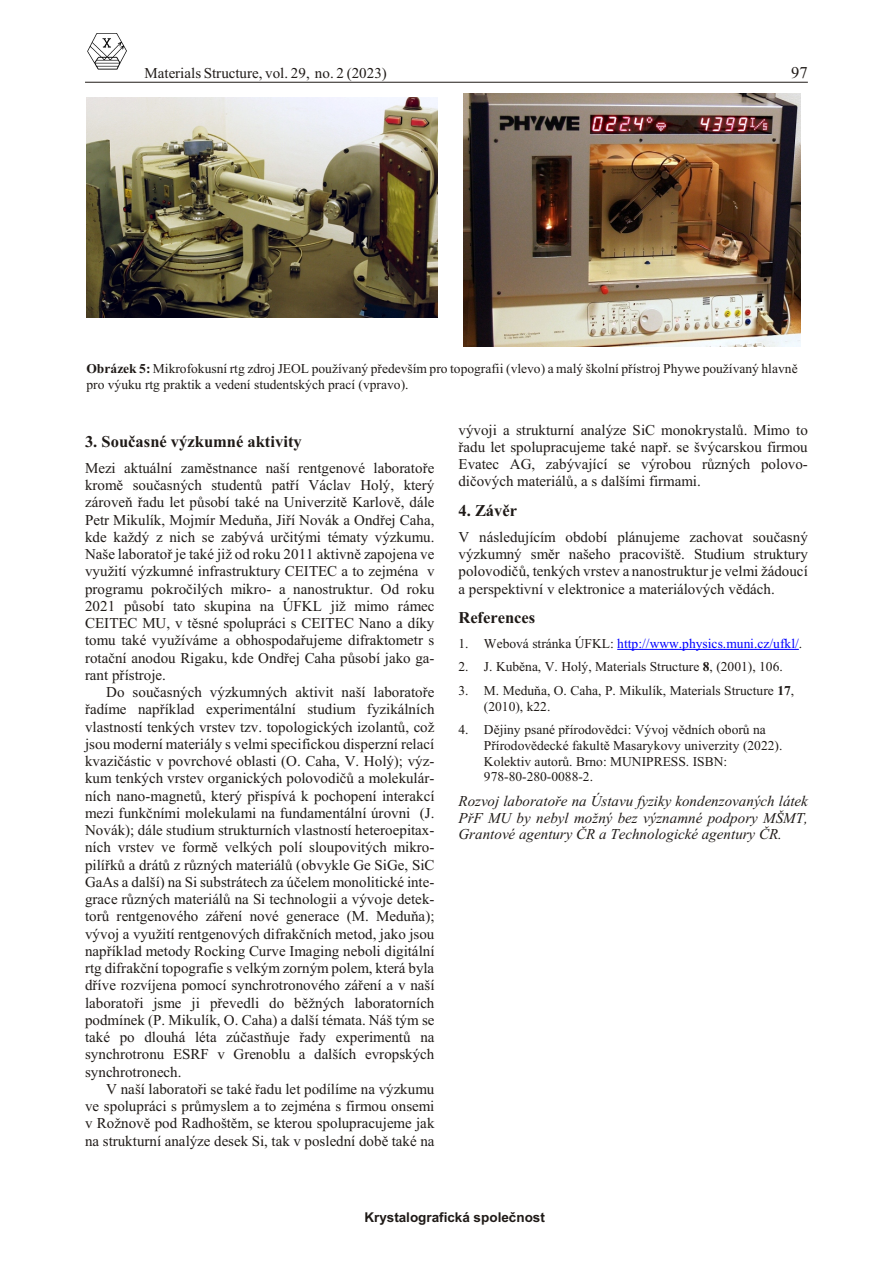
<style>
.page{position:relative;width:894px;height:1263px;background:#fff}
.page>*{position:absolute;margin:0;border:0;box-sizing:border-box;transform-origin:0 0}
.t1{font:700 16.5px "Times New Roman";color:#1f1a17}
.t2{font:16.5px "Times New Roman";color:#1f1a17}
.t3{font:15px/17.2px "Times New Roman";letter-spacing:.005em;color:#1f1a17;text-align:justify}
.t4{font:italic 15px/16.5px "Times New Roman";letter-spacing:.005em;color:#1f1a17;text-align:justify}
.t5{font:13.5px/15.8px "Times New Roman";color:#1f1a17}
.t6{font:13.5px "Times New Roman";color:#00f}
.t7{font:700 13.5px "Arial";letter-spacing:-.005em;color:#1f1a17}
.s1{font-weight:700}
.s2{color:#1f1a17}
</style>
<div class="page">
<hr style="left:85px;top:82px;width:723px;height:1px;background:#1f1a17">
<img style="left:87px;top:33px;width:40px;height:37px">
<hr style="left:617px;top:649px;width:182px;height:1px;background:#00f">
<img style="left:87px;top:97px;width:350px;height:220px">
<img style="left:464px;top:94px;width:337px;height:253px">
<p class="t3" style="left:145px;top:66px;width:244px">Ma te ri als Structure, vol. 29, no. 2 (2023)</p>
<p class="t2" style="left:791px;top:67px;width:18px">97</p>
<p class="t5" style="left:86px;top:362px;width:713px"><span class="s1">Obrázek 5:</span> Mikrofokusní rtg zdroj JEOL používaný pøedevším pro topografii (vlevo) a malý školní pøístroj Phywe používaný hlavnì pro výuku rtg praktik a vedení studentských prací (vpravo).</p>
<p class="t1" style="left:85px;top:435px;width:218px">3. Sou èas né vý zkum né ak ti vi ty</p>
<p class="t3" style="left:85px;top:461px;width:351px">Mezi aktuální zamìstnance naší rentgenové laboratoøe kromì souèasných studentù patøí Václav Holý, který zároveò øadu let pùsobí také na Univerzitì Karlovì, dále Petr Mikulík, Mojmír Meduòa, Jiøí Novák a Ondøej Caha, kde každý z nich se zabývá urèitými tématy výzkumu.<br>Naše laboratoø je také již od roku 2011 aktivnì zapojena ve využití výzkumné infrastruktury CEITEC a to zejména v programu pokroèilých mikro- a nanostruktur. Od roku 2021 pùsobí tato skupina na ÚFKL již mimo rámec CEITEC MU, v tìsné spolupráci s CEITEC Nano a díky tomu také využíváme a obhospodaøujeme difraktometr s rotaè ní anodou Rigaku, kde Ondøej Caha pùsobí jako ga&shy;rant pøístroje.</p>
<p class="t3" style="left:85px;top:685px;width:351px;text-indent:21px">Do souèasných výzkumných aktivit naší laboratoøe øadíme napøíklad experimentální studium fyzikálních vlastností tenkých vrstev tzv. topologických izolantù, což jsou moderní materiály s velmi specifickou disperzní relací kvazièástic v povrchové oblasti (O. Caha, V. Holý); výz&shy;kum tenkých vrstev organických polovodièù a moleku lár&shy;ních nano-magnetù, který pøispívá k pochopení interakcí mezi funkèními molekulami na fundamentální úrovni (J.<br>Novák); dále studium strukturních vlastností hetero epitax - ních vrstev ve formì velkých polí sloupovitých mikro - pilíøkù a drátù z rùzných materiálù (obvykle Ge SiGe, SiC GaAs a další) na Si substrátech za úèelem monolitické inte - grace rùzných materiálù na Si technologii a vývoje detek - torù rentgenového záøení nové generace (M. Medu òa); vývoj a využití rentgenových difrakèních metod, jako jsou napøíklad metody Rock ing Curve Imag ing neboli digitální rtg difrakèní topografie s velkým zorným polem, která byla døíve rozvíjena pomocí synchrotronového záøení a v naší labo ra toøi jsme ji pøevedli do bìžných labo ratorních podmínek (P. Mikulík, O. Caha) a další témata. Náš tým se také po dlouhá léta zúèastòuje øady experimen tù na synchro tronu ESRF v Grenoblu a dalších evropských synchrotronech.</p>
<p class="t3" style="left:85px;top:1082px;width:351px;text-indent:21px">V naší laboratoøi se také øadu let podílíme na výzkumu ve spolupráci s prùmyslem a to zejména s firmou onsemi v Rožnovì pod Radhoštìm, se kterou spolupracujeme jak na strukturní analýze desek Si, tak v poslední dobì také na</p>
<p class="t3" style="left:458px;top:422px;width:351px">vývoji a strukturní analýze SiC monokrystalù. Mimo to øadu let spolupracujeme také napø. se švýcarskou firmou Evatec AG, zabývající se výrobou rùzných polovo - dièových materiálù, a s dalšími firmami.</p>
<p class="t1" style="left:458px;top:504px;width:60px">4. Zá vìr</p>
<p class="t3" style="left:458px;top:530px;width:351px">V následujícím období plánujeme zachovat souèasný výzkumný smìr našeho pracovištì. Studium struktury polovodièù, tenkých vrstev a nanostruktur je velmi žádoucí a perspektivní v elektronice a materiálových vìdách.</p>
<p class="t1" style="left:458px;top:612px;width:78px">Re fe ren ces</p>
<p class="t6" style="left:458px;top:638px;width:345px"><span class="s2">1. Webová stránka ÚFKL:</span> http://www.physics.muni.cz/ufkl/<span class="s2">.</span></p>
<p class="t5" style="left:458px;top:660px;width:326px">2. J. Kubìna, V. Holý, Ma te ri als Struc ture <span class="s1">8</span>, (2001), 106.</p>
<p class="t5" style="left:484px;top:684px;width:312px;text-indent:-26px">3. M. Meduòa, O. Caha, P. Mikulík, Mate ri als Struc ture <span class="s1">17</span>, (2010), k22.</p>
<p class="t5" style="left:484px;top:723px;width:300px;text-indent:-26px">4. Dìjiny psané pøírodovìdci: Vývoj vìdních oborù na Pøírodovìdecké fakultì Masarykovy univerzity (2022).<br>Kolektiv autorù. Brno: MUNIPRESS. ISBN:<br>978-80-280-0088-2.</p>
<p class="t4" style="left:458px;top:794px;width:351px">Rozvoj laboratoøe na Ústavu fyziky kondenzovaných látek PøF MU by nebyl možný bez významné podpory MŠMT, Grantové agentury ÈR a Technologické agentury ÈR.</p>
<p class="t7" style="left:364px;top:1212px;width:182px">Krystalografická spoleènost</p>
</div>
